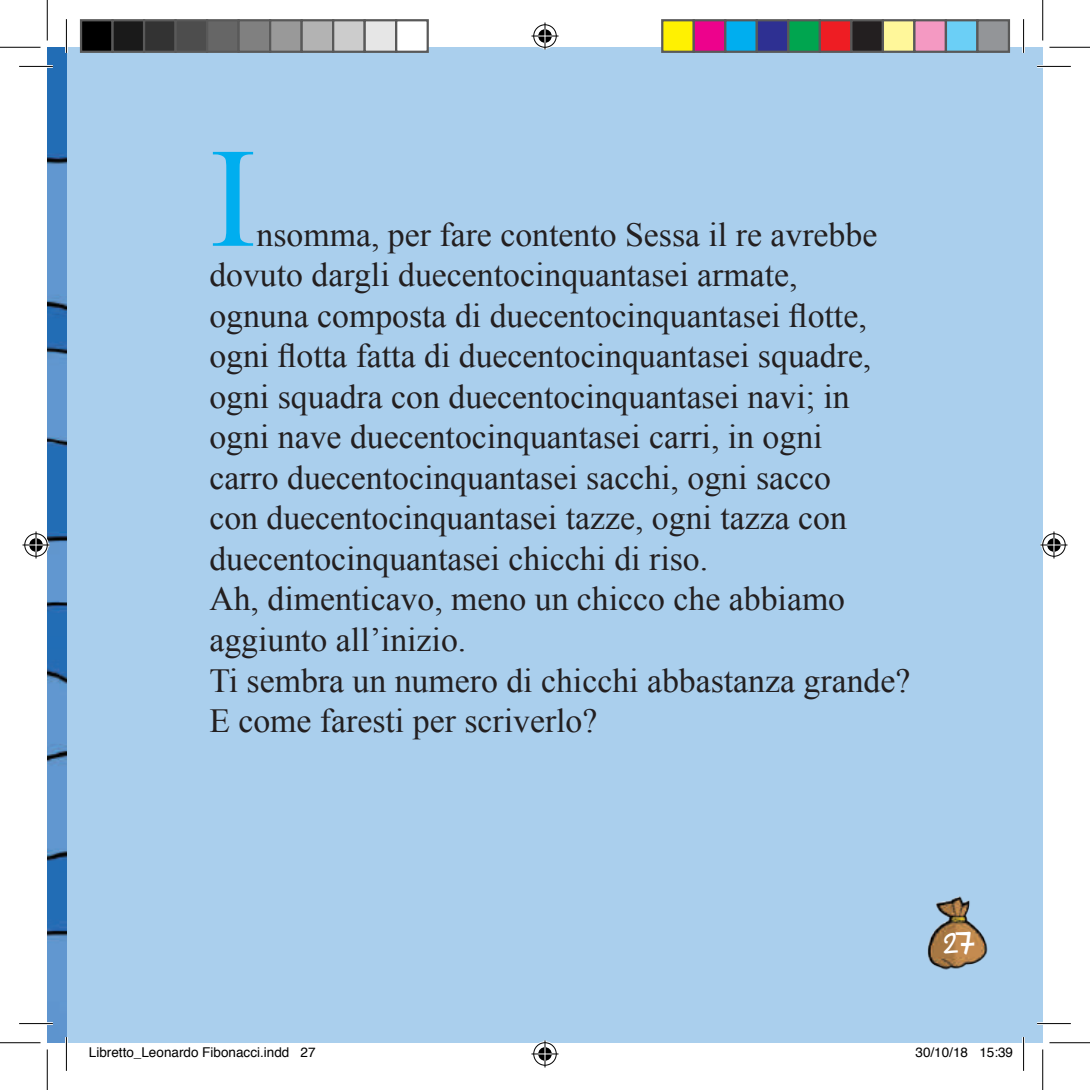
<style>
.page{position:relative;width:1090px;height:1090px;background:#fff}
.page>*{position:absolute;margin:0;border:0;box-sizing:border-box;transform-origin:0 0}
.t1{font:141.75px "Times New Roman";color:#00aeef}
.t2{font:33.75px/40.5px "Times New Roman";color:#231f20}
.t3{font:33.75px "Kleiner Flug";color:#fff}
.t4{font:13.5px "Helvetica";color:#000}
</style>
<div class="page">
<div style="left:47px;top:47px;width:995px;height:995px;background:#aacfed"></div>
<img style="left:927px;top:896px;width:61px;height:74px">
<img style="left:47px;top:47px;width:19px;height:995px">
<hr style="left:19px;top:65px;width:34px;height:3px;background:#fff">
<hr style="left:1037px;top:65px;width:33px;height:3px;background:#fff">
<hr style="left:19px;top:1022px;width:34px;height:2px;background:#fff">
<hr style="left:1037px;top:1022px;width:33px;height:2px;background:#fff">
<hr style="left:65px;top:19px;width:3px;height:34px;background:#fff">
<hr style="left:65px;top:1037px;width:3px;height:33px;background:#fff">
<hr style="left:1022px;top:19px;width:2px;height:34px;background:#fff">
<hr style="left:1022px;top:1037px;width:2px;height:33px;background:#fff">
<hr style="left:19px;top:66px;width:34px;height:1px;background:#000">
<hr style="left:1037px;top:66px;width:33px;height:1px;background:#000">
<hr style="left:19px;top:1023px;width:34px;height:1px;background:#000">
<hr style="left:1037px;top:1023px;width:33px;height:1px;background:#000">
<hr style="left:66px;top:19px;width:1px;height:34px;background:#000">
<hr style="left:66px;top:1037px;width:1px;height:33px;background:#000">
<hr style="left:1023px;top:19px;width:1px;height:34px;background:#000">
<hr style="left:1023px;top:1037px;width:1px;height:33px;background:#000">
<hr style="left:0;top:47px;width:40px;height:1px;background:#000">
<hr style="left:1049px;top:47px;width:40px;height:1px;background:#000">
<hr style="left:0;top:1042px;width:40px;height:1px;background:#000">
<hr style="left:1049px;top:1042px;width:40px;height:1px;background:#000">
<hr style="left:47px;top:0;width:1px;height:40px;background:#000">
<hr style="left:47px;top:1049px;width:1px;height:40px;background:#000">
<hr style="left:1042px;top:0;width:1px;height:40px;background:#000">
<hr style="left:1042px;top:1049px;width:1px;height:40px;background:#000">
<svg style="left:531px;top:23px;width:27px;height:27px"></svg>
<svg style="left:531px;top:1040px;width:27px;height:27px"></svg>
<svg style="left:23px;top:531px;width:27px;height:27px"></svg>
<svg style="left:1040px;top:531px;width:27px;height:27px"></svg>
<div style="left:81px;top:20px;width:32px;height:32px;background:#000"></div>
<div style="left:80px;top:19px;width:34px;height:34px;border:2px solid #595959"></div>
<div style="left:113px;top:20px;width:31px;height:32px;background:#1a1a1a"></div>
<div style="left:111px;top:19px;width:34px;height:34px;border:2px solid #595959"></div>
<div style="left:144px;top:20px;width:32px;height:32px;background:#333"></div>
<div style="left:143px;top:19px;width:34px;height:34px;border:2px solid #595959"></div>
<div style="left:176px;top:20px;width:31px;height:32px;background:#4d4d4d"></div>
<div style="left:174px;top:19px;width:34px;height:34px;border:2px solid #595959"></div>
<div style="left:207px;top:20px;width:32px;height:32px;background:#666"></div>
<div style="left:206px;top:19px;width:34px;height:34px;border:2px solid #595959"></div>
<div style="left:239px;top:20px;width:31px;height:32px;background:#808080"></div>
<div style="left:237px;top:19px;width:34px;height:34px;border:2px solid #595959"></div>
<div style="left:270px;top:20px;width:32px;height:32px;background:#999"></div>
<div style="left:269px;top:19px;width:34px;height:34px;border:2px solid #595959"></div>
<div style="left:302px;top:20px;width:31px;height:32px;background:#b3b3b3"></div>
<div style="left:300px;top:19px;width:34px;height:34px;border:2px solid #595959"></div>
<div style="left:333px;top:20px;width:32px;height:32px;background:#ccc"></div>
<div style="left:332px;top:19px;width:34px;height:34px;border:2px solid #595959"></div>
<div style="left:365px;top:20px;width:31px;height:32px;background:#e6e6e6"></div>
<div style="left:363px;top:19px;width:34px;height:34px;border:2px solid #595959"></div>
<div style="left:396px;top:20px;width:32px;height:32px;background:#fff"></div>
<div style="left:395px;top:19px;width:34px;height:34px;border:2px solid #595959"></div>
<div style="left:662px;top:20px;width:31px;height:32px;background:#fff101"></div>
<div style="left:661px;top:19px;width:34px;height:34px;border:2px solid #595959"></div>
<div style="left:693px;top:20px;width:32px;height:32px;background:#ed028c"></div>
<div style="left:692px;top:19px;width:34px;height:34px;border:2px solid #595959"></div>
<div style="left:725px;top:20px;width:31px;height:32px;background:#00aeef"></div>
<div style="left:724px;top:19px;width:34px;height:34px;border:2px solid #595959"></div>
<div style="left:756px;top:20px;width:32px;height:32px;background:#2e3092"></div>
<div style="left:755px;top:19px;width:34px;height:34px;border:2px solid #595959"></div>
<div style="left:788px;top:20px;width:31px;height:32px;background:#00a54f"></div>
<div style="left:787px;top:19px;width:34px;height:34px;border:2px solid #595959"></div>
<div style="left:819px;top:20px;width:32px;height:32px;background:#ee1d23"></div>
<div style="left:818px;top:19px;width:34px;height:34px;border:2px solid #595959"></div>
<div style="left:851px;top:20px;width:31px;height:32px;background:#231f20"></div>
<div style="left:850px;top:19px;width:34px;height:34px;border:2px solid #595959"></div>
<div style="left:882px;top:20px;width:32px;height:32px;background:#fff79a"></div>
<div style="left:881px;top:19px;width:34px;height:34px;border:2px solid #595959"></div>
<div style="left:914px;top:20px;width:31px;height:32px;background:#f499c2"></div>
<div style="left:913px;top:19px;width:34px;height:34px;border:2px solid #595959"></div>
<div style="left:945px;top:20px;width:32px;height:32px;background:#6bcff6"></div>
<div style="left:944px;top:19px;width:34px;height:34px;border:2px solid #595959"></div>
<div style="left:977px;top:20px;width:31px;height:32px;background:#939598"></div>
<div style="left:976px;top:19px;width:34px;height:34px;border:2px solid #595959"></div>
<h1 class="t1" style="left:209px;top:103px;width:49px">I</h1>
<p class="t2" style="left:209px;top:214px;width:702px;text-indent:47px">nsomma, per fare contento Sessa il re avrebbe dovuto dargli duecentocinquantasei armate,<br>ognuna composta di duecentocinquantasei flotte, ogni flotta fatta di duecentocinquantasei squadre, ogni squadra con duecentocinquantasei navi; in ogni nave duecentocinquantasei carri, in ogni<br>carro duecentocinquantasei sacchi, ogni sacco<br>con duecentocinquantasei tazze, ogni tazza con duecentocinquantasei chicchi di riso.<br>Ah, dimenticavo, meno un chicco che abbiamo aggiunto all’inizio.<br>Ti sembra un numero di chicchi abbastanza grande?<br>E come faresti per scriverlo?</p>
<p class="t3" style="left:943px;top:927px;width:33px">27</p>
<p class="t4" style="left:89px;top:1042px;width:228px">Libretto_Leonardo Fibonacci.indd 27</p>
<p class="t4" style="left:915px;top:1042px;width:99px">30/10/18 15:39</p>
</div>
